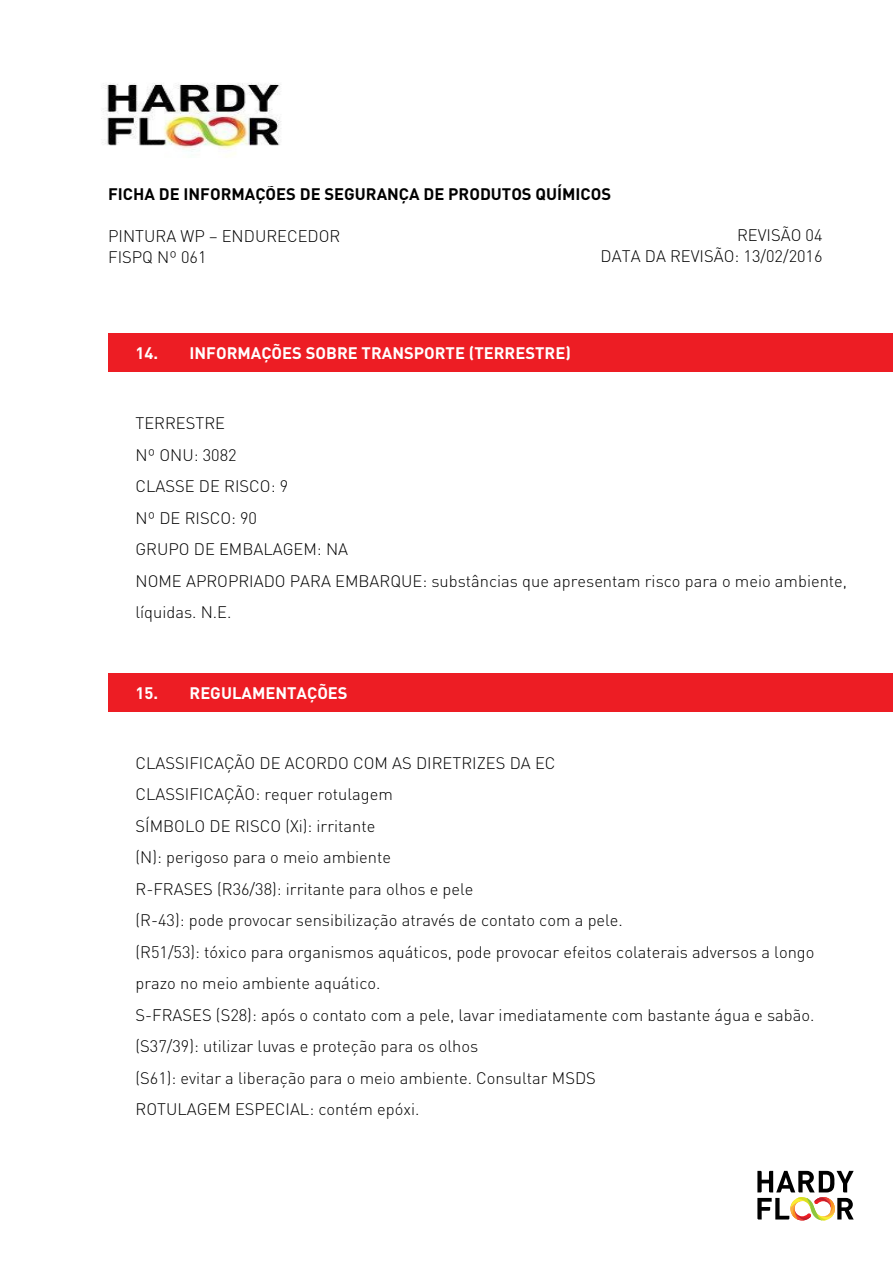
<style>
.page{position:relative;width:893px;height:1263px;background:#fff}
.page>*{position:absolute;margin:0;border:0;box-sizing:border-box;transform-origin:0 0}
.t1{font:300 16.5px/31.5px "DIN";color:#000}
.t2{font:700 16.5px "DIN";color:#fff}
.t3{font:700 16.5px "DIN";color:#000}
.t4{font:16.5px "DIN Light";color:#000}
.s1{font-family:"DIN Light";font-weight:400}
</style>
<div class="page">
<svg style="left:757px;top:1171px;width:97px;height:49px"></svg>
<div style="left:108px;top:333px;width:785px;height:39px;background:#ed1d24"></div>
<div style="left:108px;top:673px;width:785px;height:38px;background:#ed1d24"></div>
<img style="left:101px;top:83px;width:180px;height:72px">
<p class="t3" style="left:108px;top:183px;width:505px">FICHA DE INFORMAÇÕES DE SEGURANÇA DE PRODUTOS QUÍMICOS</p>
<p class="t4" style="left:108px;top:225px;width:234px">PINTURA WP – ENDURECEDOR</p>
<p class="t1" style="left:108px;top:241px;width:100px">FISPQ Nº 06<span class="s1">1</span></p>
<p class="t1" style="left:601px;top:224px;width:223px;line-height:21px;text-align:right">REVISÃO 0<span class="s1">4<br></span>DATA DA REVISÃO: 1<span class="s1">3</span>/<span class="s1">0</span>2/201<span class="s1">6</span></p>
<p class="t2" style="left:136px;top:343px;width:42px">14. IN</p>
<p class="t2" style="left:206px;top:343px;width:22px">FORMAÇÕES</p>
<p class="t2" style="left:306px;top:343px;width:68px">SOBRE TRANS</p>
<p class="t2" style="left:414px;top:343px;width:22px">PORTE</p>
<p class="t2" style="left:469px;top:343px;width:17px">(TERRESTRE</p>
<p class="t2" style="left:565px;top:343px;width:7px">)</p>
<p class="t1" style="left:136px;top:407px;width:103px">Terrestre<br>Nº ONU: 3082<br>Classe</p>
<p class="t1" style="left:199px;top:470px;width:35px">de risco</p>
<p class="t1" style="left:271px;top:470px;width:19px">: 9</p>
<p class="t1" style="left:136px;top:502px;width:59px">Nº de risco</p>
<p class="t1" style="left:231px;top:502px;width:27px">: 90</p>
<p class="t1" style="left:136px;top:533px;width:22px">Grupo</p>
<p class="t1" style="left:194px;top:533px;width:37px">de embalagem</p>
<p class="t1" style="left:317px;top:533px;width:33px">: NA</p>
<p class="t1" style="left:136px;top:565px;width:24px">Nome</p>
<p class="t1" style="left:186px;top:565px;width:11px">apropriado</p>
<p class="t1" style="left:290px;top:565px;width:11px">para</p>
<p class="t1" style="left:335px;top:565px;width:12px">embarque</p>
<p class="t1" style="left:422px;top:565px;width:426px">: substâncias que apresentam risco para o meio ambiente,</p>
<p class="t1" style="left:136px;top:596px;width:97px">líquidas. N.E.</p>
<p class="t2" style="left:136px;top:682px;width:39px">15. REGU</p>
<p class="t2" style="left:232px;top:682px;width:22px">LAMENTAÇÕES</p>
<p class="t1" style="left:136px;top:747px;width:21px">Classificação</p>
<p class="t1" style="left:260px;top:747px;width:37px">de acordo</p>
<p class="t1" style="left:353px;top:747px;width:12px">com</p>
<p class="t1" style="left:392px;top:747px;width:34px">as diretrizes</p>
<p class="t1" style="left:510px;top:747px;width:47px">da EC</p>
<p class="t1" style="left:136px;top:778px;width:21px">Classificação</p>
<p class="t1" style="left:255px;top:778px;width:139px">: requer rotulagem</p>
<p class="t1" style="left:136px;top:810px;width:21px">Símbolo</p>
<p class="t1" style="left:209px;top:810px;width:35px">de risco</p>
<p class="t1" style="left:136px;top:810px;width:257px;text-indent:150px">(Xi): irritante (N): perigoso para o meio ambiente<br>R-Frases</p>
<p class="t1" style="left:136px;top:873px;width:680px;text-indent:82px">(R36/38): irritante para olhos e pele<br>(R-43): pode provocar sensibilização através de contato com a pele.<br>(R51/53): tóxico para organismos aquáticos, pode provocar efeitos colaterais adversos a longo prazo no meio ambiente aquático.<br>S-Frases</p>
<p class="t1" style="left:136px;top:999px;width:680px;text-indent:80px">(S28): após o contato com a pele, lavar imediatamente com bastante água e sabão. (S37/39): utilizar luvas e proteção para os olhos<br>(S61): evitar a liberação para o meio ambiente. Consultar MSDS<br>Rotulagem</p>
<p class="t1" style="left:235px;top:1093px;width:11px">especial</p>
<p class="t1" style="left:309px;top:1093px;width:111px">: contém epóxi.</p>
</div>
